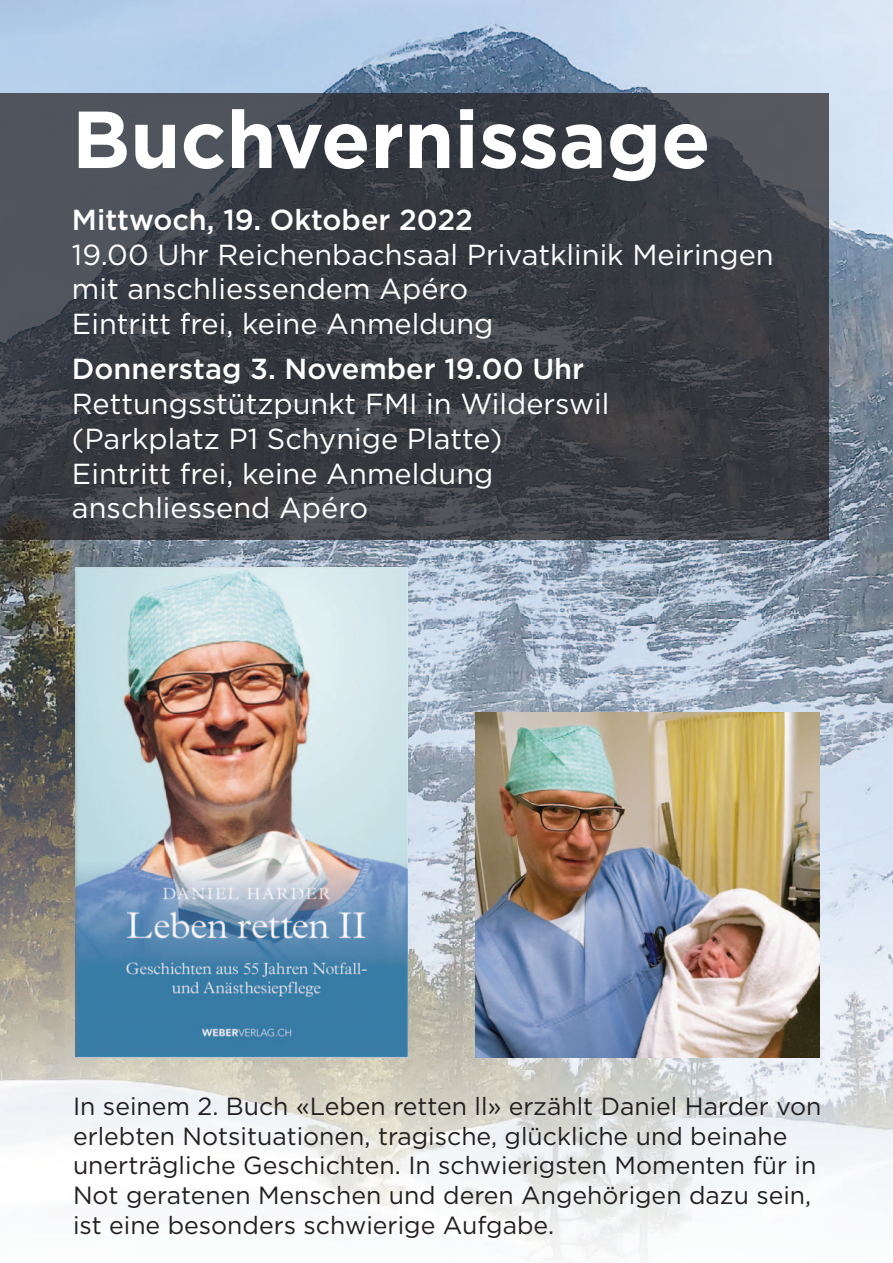
<style>
.page{position:relative;width:893px;height:1263px;background:#fff}
.page>*{position:absolute;margin:0;border:0;box-sizing:border-box;transform-origin:0 0}
.t1{font:700 80.7px "Gotham";color:#fff}
.t2{font:28.95px "Gotham";color:#fff}
.t3{font:500 28.95px "Gotham";color:#fff}
.t4{font:24.75px/29.7px "Gotham";color:#231f20}
</style>
<div class="page">
<img style="left:0;top:0;width:893px;height:1260px">
<img style="left:75px;top:568px;width:333px;height:489px">
<img style="left:475px;top:713px;width:345px;height:344px">
<div style="left:0;top:93px;width:829px;height:446px;background:#231f20;opacity:.7"></div>
<p class="t1" style="left:72px;top:93px;width:640px">Buchvernissage</p>
<p class="t3" style="left:72px;top:203px;width:403px">Mittwoch, 19. Oktober 2022</p>
<p class="t2" style="left:72px;top:243px;width:703px">19.00 Uhr Reichenbachsaal Privatklinik Meiringen</p>
<p class="t2" style="left:72px;top:278px;width:398px">mit anschliessendem Apéro</p>
<p class="t2" style="left:72px;top:313px;width:423px">Eintritt frei, keine Anmeldung</p>
<p class="t3" style="left:72px;top:352px;width:514px">Donnerstag 3. November 19.00 Uhr</p>
<p class="t2" style="left:72px;top:393px;width:539px">Rettungsstützpunkt FMI in Wilderswil</p>
<p class="t2" style="left:72px;top:428px;width:432px">(Parkplatz P1 Schynige Platte)</p>
<p class="t2" style="left:72px;top:462px;width:423px">Eintritt frei, keine Anmeldung</p>
<p class="t2" style="left:72px;top:497px;width:298px">anschliessend Apéro</p>
<p class="t4" style="left:73px;top:1093px;width:750px">In seinem 2. Buch «Leben retten ll» erzählt Daniel Harder von erlebten Notsituationen, tragische, glückliche und beinahe unerträgliche Geschichten. In schwierigsten Momenten für in Not geratenen Menschen und deren Angehörigen dazu sein, ist eine besonders schwierige Aufgabe.</p>
</div>
